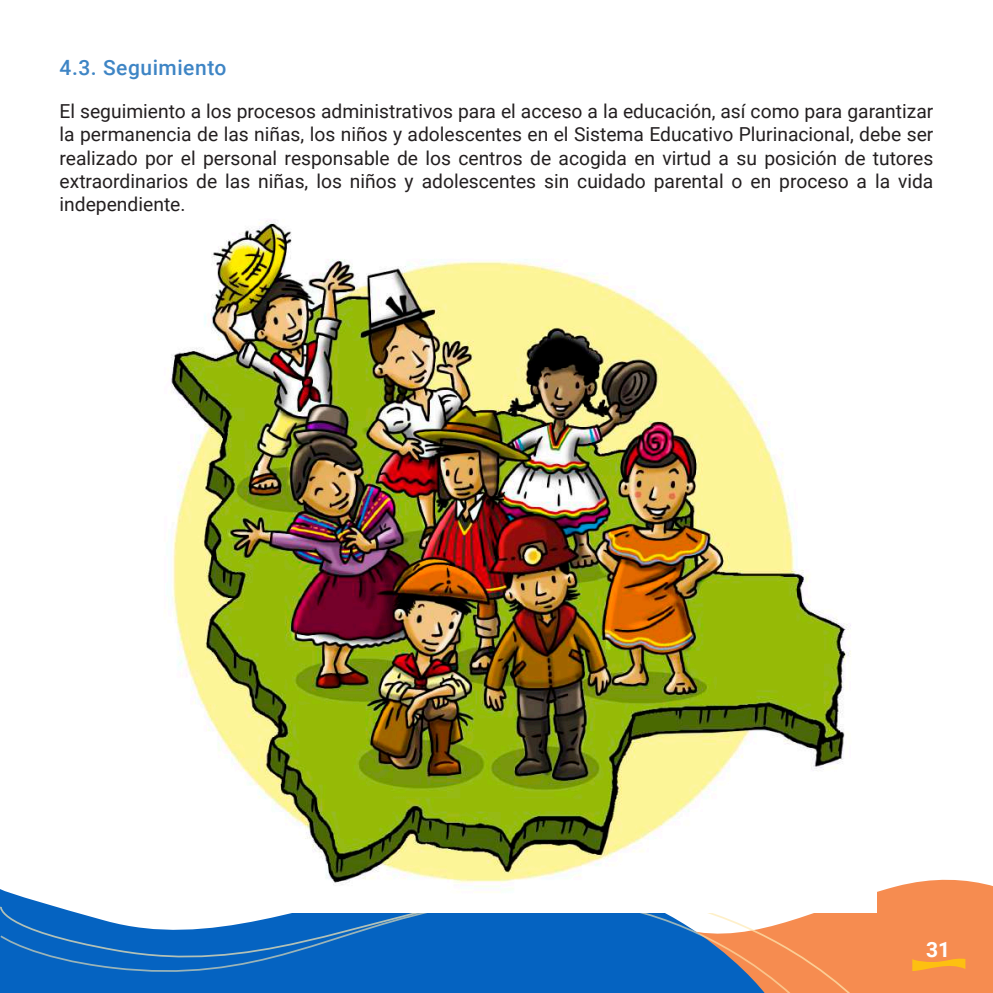
<style>
.page{position:relative;width:993px;height:993px;background:#fff}
.page>*{position:absolute;margin:0;border:0;box-sizing:border-box;transform-origin:0 0}
.t1{font:500 21px "Roboto";letter-spacing:.025em;color:#3e85c5}
.t2{font:700 21px "Roboto";color:#fff}
.t3{font:19.25px/23.1px "Roboto";color:#231f20;text-align:justify}
</style>
<div class="page">
<div style="left:868px;top:879px;width:124px;height:113px;background:#f68c50"></div>
<svg style="left:0;top:889px;width:868px;height:103px"></svg>
<svg style="left:0;top:895px;width:816px;height:97px;background:#3578bf"></svg>
<svg style="left:912px;top:957px;width:53px;height:13px"></svg>
<img style="left:138px;top:220px;width:738px;height:691px">
<p class="t1" style="left:60px;top:53px;width:168px">4.3. Seguimiento</p>
<p class="t3" style="left:60px;top:99px;width:875px">El seguimiento a los procesos administrativos para el acceso a la educación, así como para garantizar la permanencia de las niñas, los niños y adolescentes en el Sistema Educativo Plurinacional, debe ser realizado por el personal responsable de los centros de acogida en virtud a su posición de tutores extraordinarios de las niñas, los niños y adolescentes sin cuidado parental o en proceso a la vida independiente.</p>
<p class="t2" style="left:925px;top:934px;width:26px">31</p>
</div>
